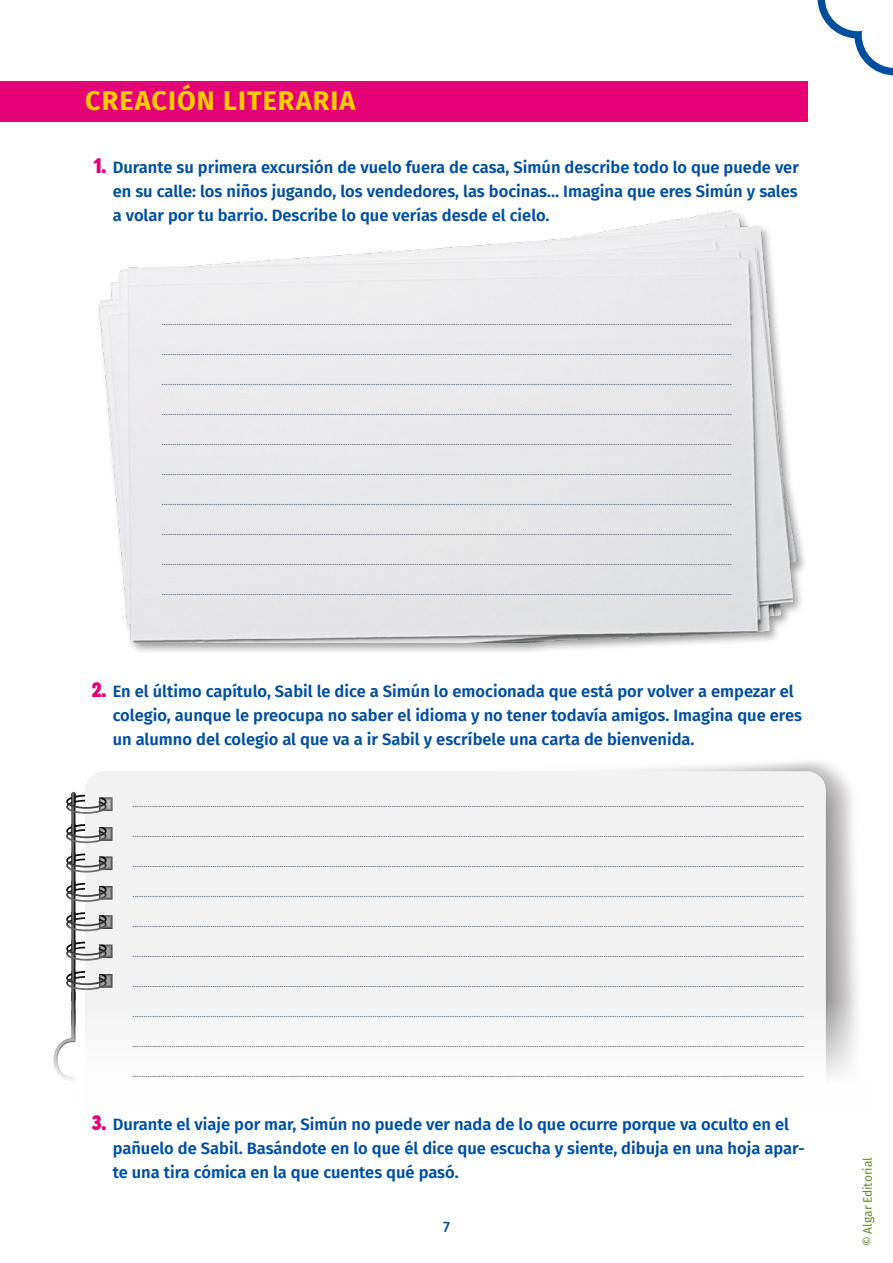
<style>
.page{position:relative;width:893px;height:1263px;background:#fff}
.page>*{position:absolute;margin:0;border:0;box-sizing:border-box;transform-origin:0 0}
.Títol_1{font:700 27px "Fira Sans";letter-spacing:.04em;color:#fc0}
.t1{font:600 16.5px/24px "Fira Sans";color:#004f9f}
.t2{font:500 15px "Fira Sans";color:#004f9f}
.t3{font:12px "Fira Sans";letter-spacing:-.005em;color:#648d2e}
.Text_activitats{font:9px "Fira Sans";color:#56718b}
.s1{font-family:"Block Berthold";font-weight:400;font-stretch:condensed;font-size:21px;color:#e60076}
</style>
<div class="page">
<div style="left:96px;top:208px;width:713px;height:447px;background:#000;opacity:.4"></div>
<img style="left:96px;top:208px;width:713px;height:434px">
<div style="left:85px;top:771px;width:741px;height:280px;background:#f2f2f2"></div>
<svg style="left:54px;top:790px;width:53px;height:291px"></svg>
<svg style="left:817px;top:0;width:76px;height:75px"></svg>
<div style="left:0;top:81px;width:808px;height:41px;background:#e60076"></div>
<p class="Títol_1" style="left:85px;top:78px;width:272px">CREACIÓN LITERARIA</p>
<p class="t1" style="left:113px;top:154px;width:688px;text-align:justify;text-indent:-20px"><span class="s1">1.</span> Durante su primera excursión de vuelo fuera de casa, Simún describe todo lo que puede ver en su calle: los niños jugando, los vendedores, las bocinas… Imagina que eres Simún y sales a volar por tu barrio. Describe lo que verías desde el cielo.</p>
<p class="Text_activitats" style="left:162px;top:315px;width:572px">........................................................................................................................................................................................................................................................................</p>
<p class="Text_activitats" style="left:162px;top:345px;width:572px">........................................................................................................................................................................................................................................................................</p>
<p class="Text_activitats" style="left:162px;top:375px;width:572px">........................................................................................................................................................................................................................................................................</p>
<p class="Text_activitats" style="left:162px;top:405px;width:572px">........................................................................................................................................................................................................................................................................</p>
<p class="Text_activitats" style="left:162px;top:435px;width:572px">........................................................................................................................................................................................................................................................................</p>
<p class="Text_activitats" style="left:162px;top:465px;width:572px">........................................................................................................................................................................................................................................................................</p>
<p class="Text_activitats" style="left:162px;top:495px;width:572px">........................................................................................................................................................................................................................................................................</p>
<p class="Text_activitats" style="left:162px;top:525px;width:572px">........................................................................................................................................................................................................................................................................</p>
<p class="Text_activitats" style="left:162px;top:555px;width:572px">........................................................................................................................................................................................................................................................................</p>
<p class="Text_activitats" style="left:162px;top:585px;width:572px">........................................................................................................................................................................................................................................................................</p>
<p class="t1" style="left:113px;top:678px;width:691px;text-indent:-21px"><span class="s1">2.</span> En el último capítulo, Sabil le dice a Simún lo emocionada que está por volver a empezar el colegio, aunque le preocupa no saber el idioma y no tener todavía amigos. Imagina que eres un alumno del colegio al que va a ir Sabil y escríbele una carta de bienvenida.</p>
<p class="Text_activitats" style="left:133px;top:797px;width:673px">.......................................................................................................................................................................................................................................................................................................................</p>
<p class="Text_activitats" style="left:133px;top:827px;width:673px">.......................................................................................................................................................................................................................................................................................................................</p>
<p class="Text_activitats" style="left:133px;top:857px;width:673px">.......................................................................................................................................................................................................................................................................................................................</p>
<p class="Text_activitats" style="left:133px;top:887px;width:673px">.......................................................................................................................................................................................................................................................................................................................</p>
<p class="Text_activitats" style="left:133px;top:917px;width:673px">.......................................................................................................................................................................................................................................................................................................................</p>
<p class="Text_activitats" style="left:133px;top:947px;width:673px">.......................................................................................................................................................................................................................................................................................................................</p>
<p class="Text_activitats" style="left:133px;top:977px;width:673px">.......................................................................................................................................................................................................................................................................................................................</p>
<p class="Text_activitats" style="left:133px;top:1007px;width:673px">.......................................................................................................................................................................................................................................................................................................................</p>
<p class="Text_activitats" style="left:133px;top:1037px;width:673px">.......................................................................................................................................................................................................................................................................................................................</p>
<p class="Text_activitats" style="left:133px;top:1067px;width:673px">.......................................................................................................................................................................................................................................................................................................................</p>
<p class="t1" style="left:113px;top:1111px;width:694px;text-indent:-20px"><span class="s1">3.</span> Durante el viaje por mar, Simún no puede ver nada de lo que ocurre porque va oculto en el pañuelo de Sabil. Basándote en lo que él dice que escucha y siente, dibuja en una hoja apar&shy;te una tira cómica en la que cuentes qué pasó.</p>
<h3 class="t2" style="left:443px;top:1214px;width:8px">7</h3>
<h3 class="t3" style="left:858px;top:1246px;width:90px;rotate:-90deg">© Algar Editorial</h3>
</div>
